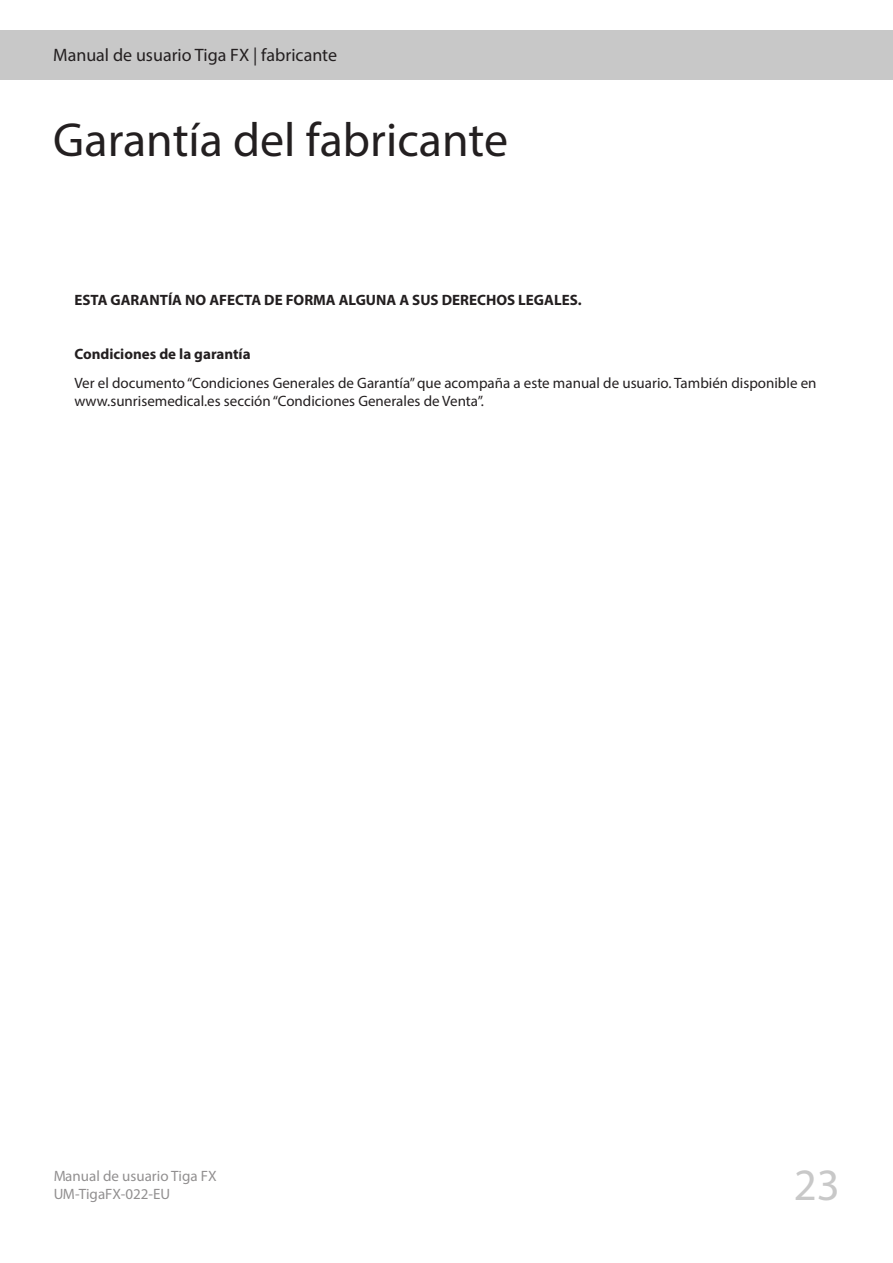
<style>
.page{position:relative;width:893px;height:1263px;background:#fff}
.page>*{position:absolute;margin:0;border:0;box-sizing:border-box;transform-origin:0 0}
.Heading_1{font:48px "Myriad Pro";color:#231f20}
.t1{font:45px "Myriad Pro";color:#c8c8c8}
.t2{font:18px "Myriad Pro";color:#231f20}
.t3{font:15px/18px "Myriad Pro";color:#231f20}
.t4{font:700 15px "Myriad Pro";color:#231f20}
</style>
<div class="page">
<div style="left:0;top:31px;width:893px;height:49px;background:#c8c8c8"></div>
<p class="t2" style="left:53px;top:44px;width:286px">Manual de usuario Tiga FX | fabricante</p>
<p class="Heading_1" style="left:53px;top:111px;width:456px">Garantía del fabricante</p>
<p class="t4" style="left:74px;top:290px;width:509px">ESTA GARANTÍA NO AFECTA DE FORMA ALGUNA A SUS DERECHOS LEGALES.</p>
<p class="t4" style="left:74px;top:344px;width:178px">Condiciones de la garantía</p>
<p class="t3" style="left:74px;top:373px;width:744px">Ver el documento “Condiciones Generales de Garantía” que acompaña a este manual de usuario. También disponible en www.sunrisemedical.es sección “Condiciones Generales de Venta”.</p>
<p class="t3" style="left:53px;top:1167px;width:165px">Manual de usuario Tiga FX<br>UM-TigaFX-022-EU</p>
<h2 class="t1" style="left:794px;top:1157px;width:48px">23</h2>
</div>
